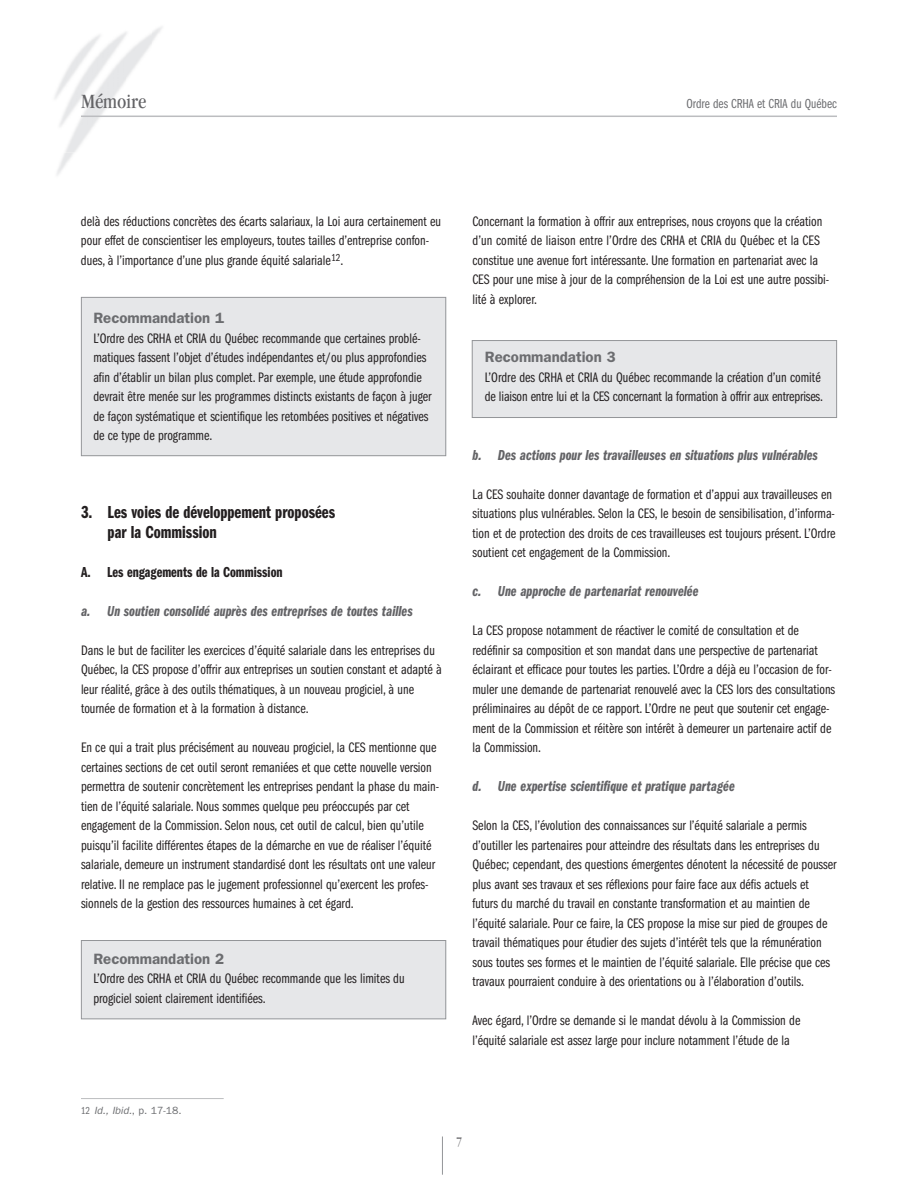
<style>
.page{position:relative;width:918px;height:1188px;background:#fff}
.page>*{position:absolute;margin:0;border:0;box-sizing:border-box;transform-origin:0 0}
.t1{font:condensed 21px "Garamond";color:#636366}
.t2{font:18px/19.5px "Franklin Gothic Demi Cmpr";color:#231f20}
.t3{font:15px "Franklin Gothic Demi Cmpr Ital";color:#636366}
.t4{font:600 15px "Franklin Gothic";color:#6c6d70}
.t5{font:15px "Franklin Gothic Demi Cmpr";color:#231f20}
.t6{font:14.25px/19.5px "Franklin Gothic Book Cmpr";color:#231f20}
.t7{font:13.5px "Franklin Gothic Book Cmpr";color:#6c6d70}
.t8{font:condensed 13.5px "Garamond";color:#636366}
.t9{font:italic 10.5px "Franklin Gothic";color:#6c6d70}
.s1{font-family:"Franklin Gothic Book Cmpr";font-style:normal}
.s2{font-style:normal}
</style>
<div class="page">
<div style="left:82px;top:298px;width:363px;height:157px;background:#e6e7e9"></div>
<div style="left:81px;top:297px;width:365px;height:159px;border:1px solid #939598"></div>
<div style="left:82px;top:941px;width:363px;height:77px;background:#e6e7e9"></div>
<div style="left:81px;top:940px;width:365px;height:79px;border:1px solid #939598"></div>
<div style="left:473px;top:341px;width:363px;height:76px;background:#e6e7e9"></div>
<div style="left:472px;top:340px;width:365px;height:78px;border:1px solid #939598"></div>
<hr style="left:81px;top:116px;width:756px;height:1px;background:#bcbdc0">
<hr style="left:442px;top:1137px;width:1px;height:38px;background:#939598">
<hr style="left:81px;top:1098px;width:143px;height:1px;background:#bcbdc0">
<h1 class="t1" style="left:81px;top:93px;width:67px">Mémoire</h1>
<p class="t7" style="left:686px;top:99px;width:152px">Ordre des CRHA et CRIA du Québec</p>
<p class="t6" style="left:81px;top:212px;width:362px">delà des réductions concrètes des écarts salariaux, la Loi aura certainement eu pour effet de conscientiser les employeurs, toutes tailles d’entreprise confon&shy;dues, à l’importance d’une plus grande équité salariale<sup>12</sup>.</p>
<p class="t4" style="left:93px;top:313px;width:132px">Recommandation 1</p>
<p class="t6" style="left:93px;top:329px;width:340px">L’Ordre des CRHA et CRIA du Québec recommande que certaines problé&shy;matiques fassent l’objet d’études indépendantes et/ou plus approfondies afin d’établir un bilan plus complet. Par exemple, une étude approfondie devrait être menée sur les programmes distincts existants de façon à juger de façon systématique et scientifique les retombées positives et négatives de ce type de programme.</p>
<p class="t2" style="left:108px;top:504px;width:229px;text-indent:-27px">3. Les voies de développement proposées par la Commission</p>
<p class="t5" style="left:81px;top:566px;width:203px">A. Les engagements de la Commission</p>
<p class="t3" style="left:81px;top:605px;width:333px">a. Un soutien consolidé auprès des entreprises de toutes tailles</p>
<p class="t6" style="left:81px;top:641px;width:362px">Dans le but de faciliter les exercices d’équité salariale dans les entreprises du Québec, la CES propose d’offrir aux entreprises un soutien constant et adapté à leur réalité, grâce à des outils thématiques, à un nouveau progiciel, à une tournée de formation et à la formation à distance.</p>
<p class="t6" style="left:81px;top:739px;width:360px">En ce qui a trait plus précisément au nouveau progiciel, la CES mentionne que certaines sections de cet outil seront remaniées et que cette nouvelle version permettra de soutenir concrètement les entreprises pendant la phase du main&shy;tien de l’équité salariale. Nous sommes quelque peu préoccupés par cet engagement de la Commission. Selon nous, cet outil de calcul, bien qu’utile puisqu’il facilite différentes étapes de la démarche en vue de réaliser l’équité salariale, demeure un instrument standardisé dont les résultats ont une valeur relative. Il ne remplace pas le jugement professionnel qu’exercent les profes&shy;sionnels de la gestion des ressources humaines à cet égard.</p>
<p class="t4" style="left:93px;top:953px;width:132px">Recommandation 2</p>
<p class="t6" style="left:93px;top:970px;width:313px">L’Ordre des CRHA et CRIA du Québec recommande que les limites du progiciel soient clairement identifiées.</p>
<p class="t6" style="left:472px;top:212px;width:358px">Concernant la formation à offrir aux entreprises, nous croyons que la création d’un comité de liaison entre l’Ordre des CRHA et CRIA du Québec et la CES constitue une avenue fort intéressante. Une formation en partenariat avec la CES pour une mise à jour de la compréhension de la Loi est une autre possibi&shy;lité à explorer.</p>
<p class="t4" style="left:485px;top:352px;width:132px">Recommandation 3</p>
<p class="t6" style="left:485px;top:368px;width:340px">L’Ordre des CRHA et CRIA du Québec recommande la création d’un comité de liaison entre lui et la CES concernant la formation à offrir aux entreprises.</p>
<p class="t3" style="left:472px;top:449px;width:347px">b. Des actions pour les travailleuses en situations plus vulnérables</p>
<p class="t6" style="left:472px;top:485px;width:364px">La CES souhaite donner davantage de formation et d’appui aux travailleuses en situations plus vulnérables. Selon la CES, le besoin de sensibilisation, d’informa&shy;tion et de protection des droits de ces travailleuses est toujours présent. L’Ordre soutient cet engagement de la Commission.</p>
<p class="t3" style="left:472px;top:586px;width:228px">c. Une approche de partenariat renouvelée</p>
<p class="t6" style="left:472px;top:622px;width:364px">La CES propose notamment de réactiver le comité de consultation et de redéfinir sa composition et son mandat dans une perspective de partenariat éclairant et efficace pour toutes les parties. L’Ordre a déjà eu l’occasion de for&shy;muler une demande de partenariat renouvelé avec la CES lors des consultations préliminaires au dépôt de ce rapport. L’Ordre ne peut que soutenir cet engage&shy;ment de la Commission et réitère son intérêt à demeurer un partenaire actif de la Commission.</p>
<p class="t3" style="left:472px;top:781px;width:264px">d. Une expertise scientifique et pratique partagée</p>
<p class="t6" style="left:472px;top:817px;width:366px">Selon la CES, l’évolution des connaissances sur l’équité salariale a permis d’outiller les partenaires pour atteindre des résultats dans les entreprises du Québec; cependant, des questions émergentes dénotent la nécessité de pousser plus avant ses travaux et ses réflexions pour faire face aux défis actuels et futurs du marché du travail en constante transformation et au maintien de l’équité salariale. Pour ce faire, la CES propose la mise sur pied de groupes de travail thématiques pour étudier des sujets d’intérêt tels que la rémunération sous toutes ses formes et le maintien de l’équité salariale. Elle précise que ces travaux pourraient conduire à des orientations ou à l’élaboration d’outils.</p>
<p class="t6" style="left:472px;top:1012px;width:329px">Avec égard, l’Ordre se demande si le mandat dévolu à la Commission de l’équité salariale est assez large pour inclure notamment l’étude de la</p>
<p class="t9" style="left:81px;top:1107px;width:102px"><span class="s1">12</span> Id., Ibid.<span class="s2">, p. 17-18.</span></p>
<p class="t8" style="left:456px;top:1137px;width:7px">7</p>
</div>
